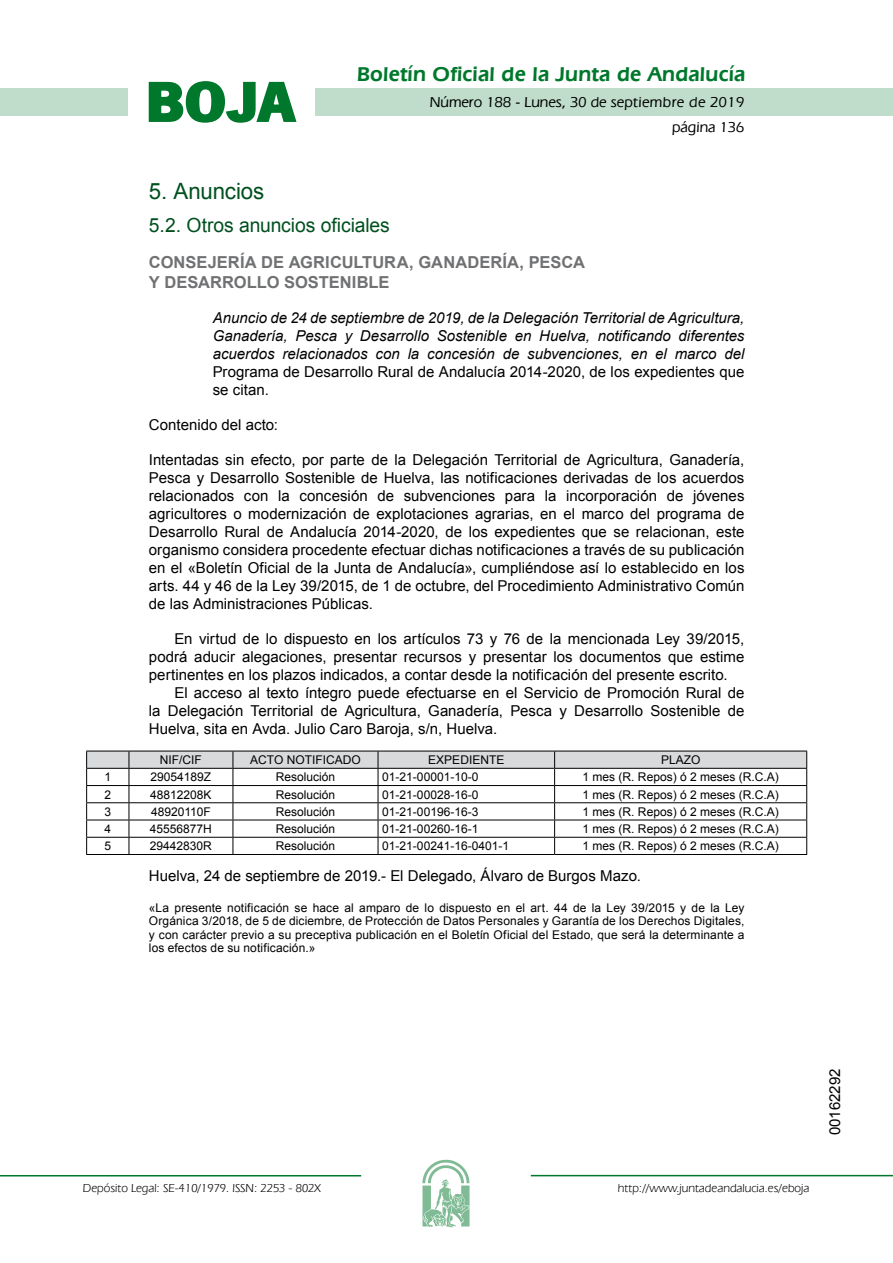
<style>
.page{position:relative;width:893px;height:1263px;background:#fff}
.page>*{position:absolute;margin:0;border:0;box-sizing:border-box;transform-origin:0 0}
.t1{font:700 57.75px "News Got T";color:#00782c;scale:1.14 1}
.t2{font:22.5px "Arial";letter-spacing:-.005em;color:#00501f}
.t3{font:600 21px "Eras IT Cby BT";letter-spacing:.01em;color:#00782c}
.t4{font:19.5px "Arial";letter-spacing:-.005em;color:#00501f}
.t5{font:700 16.5px/19.5px "Arial";letter-spacing:.005em;color:#707173}
.t6{font:15px/18px "Arial";color:#000;text-align:justify}
.t7{font:italic 15px/18px "Arial";color:#000;text-align:justify}
.t8{font:500 15px/24.5px "Eras IT Cby BT";color:#000;text-align:right}
.t9{font:12px/13.5px "Arial";color:#000;text-align:justify}
.t10{font:12px "Eras IT Cby BT";color:#000}
</style>
<div class="page">
<div style="left:315px;top:88px;width:577px;height:28px;background:#bfddca"></div>
<div style="left:0;top:88px;width:128px;height:28px;background:#bfddca"></div>
<hr style="left:0;top:1175px;width:361px;height:2px;background:#00782c">
<svg style="left:422px;top:1159px;width:47px;height:68px"></svg>
<hr style="left:531px;top:1175px;width:361px;height:1px;background:#00782c">
<svg style="left:148px;top:81px;width:149px;height:42px"></svg>
<svg style="left:86px;top:751px;width:721px;height:103px"></svg>
<hr style="left:86px;top:854px;width:43px;height:1px;background:#000">
<hr style="left:129px;top:854px;width:104px;height:1px;background:#000">
<hr style="left:233px;top:854px;width:145px;height:1px;background:#000">
<hr style="left:378px;top:854px;width:176px;height:1px;background:#000">
<hr style="left:554px;top:854px;width:253px;height:1px;background:#000">
<h1 class="t1" style="left:145px;top:68px;width:133px">BOJA</h1>
<h3 class="t3" style="left:357px;top:62px;width:390px">Boletín Oficial de la Junta de Andalucía</h3>
<p class="t8" style="left:430px;top:90px;width:316px">Número 188 - Lunes, 30 de septiembre de 2019 página 136</p>
<h2 class="t2" style="left:149px;top:177px;width:117px">5. Anuncios</h2>
<h3 class="t4" style="left:149px;top:212px;width:242px">5.2. Otros anuncios oficiales</h3>
<p class="t5" style="left:149px;top:253px;width:437px">CONSEJERÍA DE AGRICULTURA, GANADERÍA, PESCA<br>Y DESARROLLO SOSTENIBLE</p>
<p class="t7" style="left:213px;top:309px;width:533px">Anuncio de 24 de septiembre de 2019, de la Delegación Territorial de Agricultura, Ganadería, Pesca y Desarrollo Sostenible en Huelva, notificando diferentes acuerdos relacionados con la concesión de subvenciones, en el marco del</p>
<p class="t6" style="left:213px;top:363px;width:533px">Programa de Desarrollo Rural de Andalucía 2014-2020, de los expedientes que se citan.</p>
<p class="t6" style="left:149px;top:416px;width:131px">Contenido del acto:</p>
<p class="t6" style="left:149px;top:451px;width:597px">Intentadas sin efecto, por parte de la Delegación Territorial de Agricultura, Ganadería, Pesca y Desarrollo Sostenible de Huelva, las notificaciones derivadas de los acuerdos relacionados con la concesión de subvenciones para la incorporación de jóvenes agricultores o modernización de explotaciones agrarias, en el marco del programa de Desarrollo Rural de Andalucía 2014-2020, de los expedientes que se relacionan, este organismo considera procedente efectuar dichas notificaciones a través de su publicación en el «Boletín Oficial de la Junta de Andalucía», cumpliéndose así lo establecido en los arts. 44 y 46 de la Ley 39/2015, de 1 de octubre, del Procedimiento Administrativo Común de las Administraciones Públicas.</p>
<p class="t6" style="left:149px;top:630px;width:597px;text-indent:26px">En virtud de lo dispuesto en los artículos 73 y 76 de la mencionada Ley 39/2015, podrá aducir alegaciones, presentar recursos y presentar los documentos que estime pertinentes en los plazos indicados, a contar desde la notificación del presente escrito.</p>
<p class="t6" style="left:149px;top:684px;width:597px;text-indent:26px">El acceso al texto íntegro puede efectuarse en el Servicio de Promoción Rural de la Delegación Territorial de Agricultura, Ganadería, Pesca y Desarrollo Sostenible de Huelva, sita en Avda. Julio Caro Baroja, s/n, Huelva.</p>
<p class="t9" style="left:160px;top:753px;width:43px">NIF/CIF</p>
<p class="t9" style="left:250px;top:753px;width:112px">ACTO NOTIFICADO</p>
<p class="t9" style="left:428px;top:753px;width:78px">EXPEDIENTE</p>
<p class="t9" style="left:661px;top:753px;width:41px">PLAZO</p>
<p class="t9" style="left:104px;top:770px;width:8px">1</p>
<p class="t9" style="left:150px;top:770px;width:62px">29054189Z</p>
<p class="t9" style="left:276px;top:770px;width:61px">Resolución</p>
<p class="t9" style="left:382px;top:770px;width:98px">01-21-00001-10-0</p>
<p class="t9" style="left:582px;top:770px;width:198px">1 mes (R. Repos) ó 2 meses (R.C.A)</p>
<p class="t9" style="left:104px;top:788px;width:8px">2</p>
<p class="t9" style="left:150px;top:788px;width:63px">48812208K</p>
<p class="t9" style="left:276px;top:788px;width:61px">Resolución</p>
<p class="t9" style="left:382px;top:788px;width:98px">01-21-00028-16-0</p>
<p class="t9" style="left:582px;top:788px;width:198px">1 mes (R. Repos) ó 2 meses (R.C.A)</p>
<p class="t9" style="left:104px;top:805px;width:8px">3</p>
<p class="t9" style="left:151px;top:805px;width:61px">48920110F</p>
<p class="t9" style="left:276px;top:805px;width:61px">Resolución</p>
<p class="t9" style="left:382px;top:805px;width:98px">01-21-00196-16-3</p>
<p class="t9" style="left:582px;top:805px;width:198px">1 mes (R. Repos) ó 2 meses (R.C.A)</p>
<p class="t9" style="left:104px;top:822px;width:8px">4</p>
<p class="t9" style="left:150px;top:822px;width:64px">45556877H</p>
<p class="t9" style="left:276px;top:822px;width:61px">Resolución</p>
<p class="t9" style="left:382px;top:822px;width:98px">01-21-00260-16-1</p>
<p class="t9" style="left:582px;top:822px;width:198px">1 mes (R. Repos) ó 2 meses (R.C.A)</p>
<p class="t9" style="left:104px;top:839px;width:8px">5</p>
<p class="t9" style="left:150px;top:839px;width:64px">29442830R</p>
<p class="t9" style="left:276px;top:839px;width:61px">Resolución</p>
<p class="t9" style="left:382px;top:839px;width:128px">01-21-00241-16-0401-1</p>
<p class="t9" style="left:582px;top:839px;width:198px">1 mes (R. Repos) ó 2 meses (R.C.A)</p>
<p class="t6" style="left:149px;top:867px;width:493px">Huelva, 24 de septiembre de 2019.- El Delegado, Álvaro de Burgos Mazo.</p>
<p class="t9" style="left:149px;top:901px;width:597px">«La presente notificación se hace al amparo de lo dispuesto en el art. 44 de la Ley 39/2015 y de la Ley Orgánica 3/2018, de 5 de diciembre, de Protección de Datos Personales y Garantía de los Derechos Digitales, y con carácter previo a su preceptiva publicación en el Boletín Oficial del Estado, que será la determinante a los efectos de su notificación.»</p>
<p class="t10" style="left:83px;top:1181px;width:239px">Depósito Legal: SE-410/1979. ISSN: 2253 - 802X</p>
<p class="t10" style="left:618px;top:1181px;width:193px">http://www.juntadeandalucia.es/eboja</p>
<p class="t6" style="left:826px;top:1135px;width:68px;rotate:-90deg">00162292</p>
</div>
